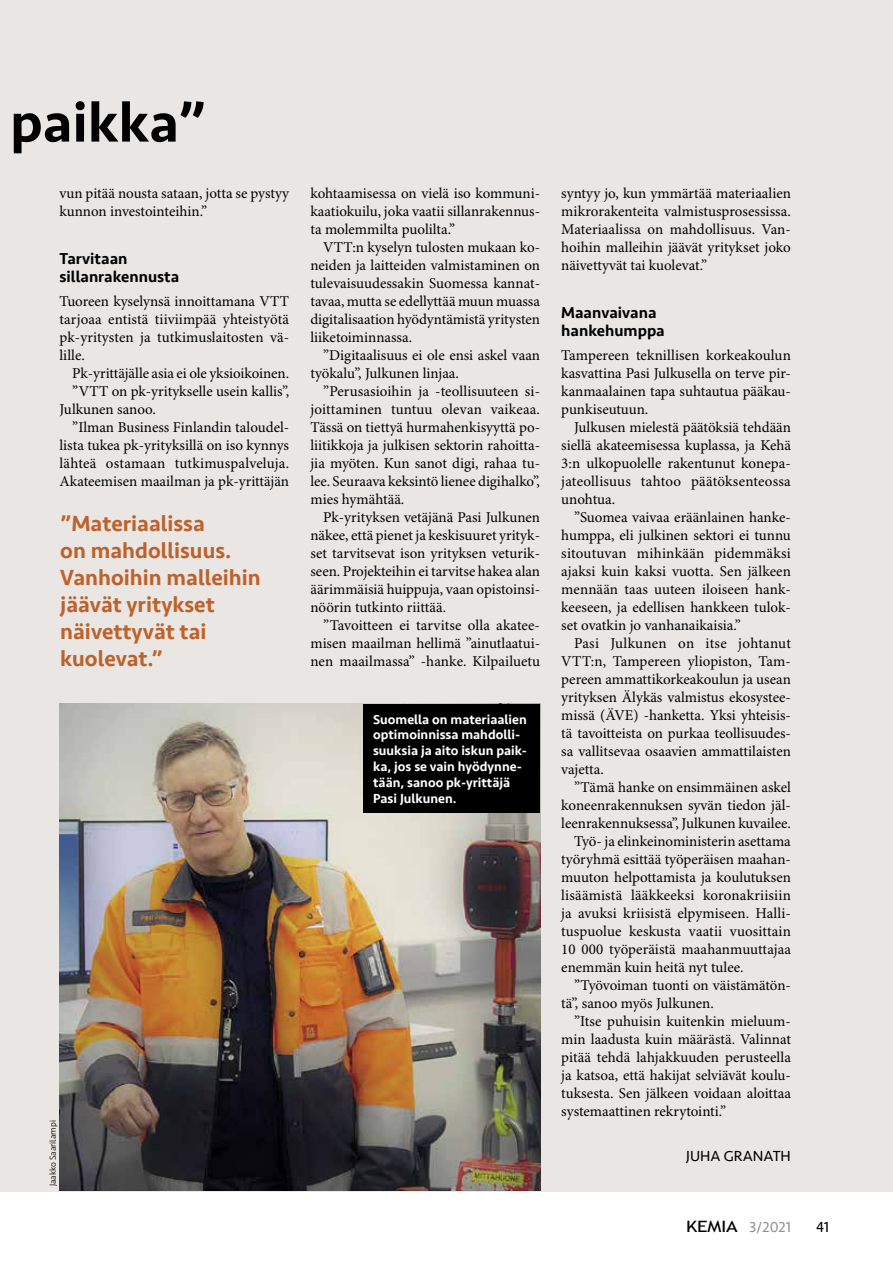
<style>
.page{position:relative;width:893px;height:1263px;background:#fff}
.page>*{position:absolute;margin:0;border:0;box-sizing:border-box;transform-origin:0 0}
.t1{font:500 57px "Seravek";color:#000}
.t2{font:500 22.5px/27px "Seravek";color:#bd622a}
.t3{font:500 16.2px/18.9px "Seravek";color:#000}
.t4{font:15px/18px "Minion Pro";color:#000;text-align:justify}
.t5{font:15px "Seravek";color:#000}
.t6{font:15px "Seravek";color:#939393}
.t7{font:500 13.5px/15.8px "Seravek";color:#fff}
.t8{font:300 9px "Seravek";color:#000}
.s1{font-family:"Trebuchet MS";font-size:15.6px;color:#000}
</style>
<div class="page">
<div style="left:0;top:0;width:893px;height:1192px;background:#e9e6e4"></div>
<img style="left:60px;top:704px;width:480px;height:487px">
<div style="left:364px;top:704px;width:176px;height:108px;background:#000"></div>
<h1 class="t1" style="left:10px;top:87px;width:197px">paikka”</h1>
<p class="t4" style="left:60px;top:185px;width:231px">vun pitää nousta sataan, jotta se pystyy kunnon investointeihin.”</p>
<p class="t3" style="left:60px;top:249px;width:121px">Tarvitaan sillanrakennusta</p>
<p class="t4" style="left:60px;top:293px;width:231px">Tuoreen kyselynsä innoittamana VTT tarjoaa entistä tiiviimpää yhteistyötä pk-yritysten ja tutkimuslaitosten vä&shy;lille.</p>
<p class="t4" style="left:72px;top:365px;width:218px">Pk-yrittäjälle asia ei ole yksioikoinen.</p>
<p class="t4" style="left:72px;top:383px;width:218px">”VTT on pk-yritykselle usein kallis”,</p>
<p class="t4" style="left:60px;top:401px;width:98px">Julkunen sanoo.</p>
<p class="t4" style="left:72px;top:419px;width:218px">”Ilman Business Finlandin taloudel-</p>
<p class="t4" style="left:60px;top:437px;width:231px">lista tukea pk-yrityksillä on iso kynnys</p>
<p class="t4" style="left:60px;top:455px;width:231px">lähteä ostamaan tutkimuspalveluja.</p>
<p class="t4" style="left:60px;top:473px;width:231px">Akateemisen maailman ja pk-yrittäjän</p>
<h2 class="t2" style="left:60px;top:511px;width:202px">”Materiaalissa<br>on mahdollisuus.<br>Vanhoihin malleihin jäävät yritykset näivettyvät tai kuolevat.”</h2>
<p class="t4" style="left:310px;top:185px;width:231px">kohtaamisessa on vielä iso kommuni&shy;kaatiokuilu, joka vaatii sillanrakennus&shy;ta molemmilta puolilta.”</p>
<p class="t4" style="left:310px;top:239px;width:231px;text-indent:13px">VTT:n kyselyn tulosten mukaan ko&shy;neiden ja laitteiden valmistaminen on tulevaisuudessakin Suomessa kannat&shy;tavaa, mutta se edellyttää muun muassa digitalisaation hyödyntämistä yritysten liiketoiminnassa.</p>
<p class="t4" style="left:310px;top:347px;width:231px;text-indent:13px">”Digitaalisuus ei ole ensi askel vaan työkalu”, Julkunen linjaa.</p>
<p class="t4" style="left:310px;top:383px;width:231px;text-indent:13px">”Perusasioihin ja -teollisuuteen si&shy;joittaminen tuntuu olevan vaikeaa.<br>Tässä on tiettyä hurmahenkisyyttä po&shy;liitikkoja ja julkisen sektorin rahoitta&shy;jia myöten. Kun sanot digi, rahaa tu&shy;lee. Seuraava keksintö lienee digihalko”, mies hymähtää.</p>
<p class="t4" style="left:310px;top:509px;width:231px;text-indent:13px">Pk-yrityksen vetäjänä Pasi Julkunen näkee, että pienet ja keskisuuret yrityk&shy;set tarvitsevat ison yrityksen veturik&shy;seen. Projekteihin ei tarvitse hakea alan äärimmäisiä huippuja, vaan opistoinsi&shy;nöörin tutkinto riittää.</p>
<p class="t4" style="left:310px;top:617px;width:231px;text-indent:13px">”Tavoitteen ei tarvitse olla akatee&shy;misen maailman hellimä ”ainutlaatui&shy;nen maailmassa” -hanke. Kilpailuetu</p>
<p class="t7" style="left:373px;top:711px;width:155px">Suomella on materiaalien optimoinnissa mahdolli&shy;suuksia ja aito iskun paik&shy;ka, jos se vain hyödynne&shy;tään, sanoo pk-yrittäjä<br>Pasi Julkunen.</p>
<p class="t8" style="left:48px;top:1186px;width:68px;rotate:-90deg">Jaakko Saarilampi</p>
<p class="t4" style="left:561px;top:185px;width:231px">syntyy jo, kun ymmärtää materiaalien mikrorakenteita valmistusprosessissa.<br>Materiaalissa on mahdollisuus. Van&shy;hoihin malleihin jäävät yritykset joko näivettyvät tai kuolevat.”</p>
<p class="t3" style="left:561px;top:303px;width:105px">Maanvaivana hankehumppa</p>
<p class="t4" style="left:561px;top:347px;width:231px">Tampereen teknillisen korkeakoulun kasvattina Pasi Julkusella on terve pir&shy;kanmaalainen tapa suhtautua pääkau&shy;punkiseutuun.</p>
<p class="t4" style="left:561px;top:419px;width:231px;text-indent:13px">Julkusen mielestä päätöksiä tehdään siellä akateemisessa kuplassa, ja Kehä 3:n ulkopuolelle rakentunut konepa&shy;jateollisuus tahtoo päätöksenteossa unohtua.</p>
<p class="t4" style="left:561px;top:509px;width:231px;text-indent:13px">”Suomea vaivaa eräänlainen hanke&shy;humppa, eli julkinen sektori ei tunnu sitoutuvan mihinkään pidemmäksi ajaksi kuin kaksi vuotta. Sen jälkeen mennään taas uuteen iloiseen hank&shy;keeseen, ja edellisen hankkeen tulok&shy;set ovatkin jo vanhanaikaisia.”</p>
<p class="t4" style="left:561px;top:635px;width:231px;text-indent:13px">Pasi Julkunen on itse johtanut VTT:n, Tampereen yliopiston, Tam&shy;pereen ammattikorkeakoulun ja usean yrityksen Älykäs valmistus ekosystee&shy;missä (ÄVE) -hanketta. Yksi yhteisis&shy;tä tavoitteista on purkaa teollisuudes&shy;sa vallitsevaa osaavien ammattilaisten vajetta.</p>
<p class="t4" style="left:574px;top:779px;width:218px">”Tämä hanke on ensimmäinen askel</p>
<p class="t4" style="left:561px;top:797px;width:231px">koneenrakennuksen syvän tiedon jäl-</p>
<p class="t4" style="left:561px;top:815px;width:231px">leenrakennuksessa”, Julkunen kuvailee.</p>
<p class="t4" style="left:574px;top:833px;width:218px">Työ- ja elinkeinoministerin asettama</p>
<p class="t4" style="left:561px;top:851px;width:231px">työryhmä esittää työperäisen maahan-</p>
<p class="t4" style="left:561px;top:869px;width:231px">muuton helpottamista ja koulutuksen</p>
<p class="t4" style="left:561px;top:887px;width:231px">lisäämistä lääkkeeksi koronakriisiin</p>
<p class="t4" style="left:561px;top:905px;width:231px">ja avuksi kriisistä elpymiseen. Halli-</p>
<p class="t4" style="left:561px;top:923px;width:231px">tuspuolue keskusta vaatii vuosittain</p>
<p class="t4" style="left:561px;top:941px;width:231px">10 000 työperäistä maahanmuuttajaa</p>
<p class="t4" style="left:561px;top:959px;width:184px">enemmän kuin heitä nyt tulee.</p>
<p class="t4" style="left:574px;top:977px;width:218px">”Työvoiman tuonti on väistämätön-</p>
<p class="t4" style="left:561px;top:995px;width:154px">tä”, sanoo myös Julkunen.</p>
<p class="t4" style="left:574px;top:1013px;width:218px">”Itse puhuisin kuitenkin mieluum-</p>
<p class="t4" style="left:561px;top:1031px;width:231px">min laadusta kuin määrästä. Valinnat</p>
<p class="t4" style="left:561px;top:1049px;width:231px">pitää tehdä lahjakkuuden perusteella</p>
<p class="t4" style="left:561px;top:1067px;width:231px">ja katsoa, että hakijat selviävät koulu-</p>
<p class="t4" style="left:561px;top:1085px;width:231px">tuksesta. Sen jälkeen voidaan aloittaa</p>
<p class="t4" style="left:561px;top:1103px;width:166px">systemaattinen rekrytointi.”</p>
<p class="t5" style="left:686px;top:1144px;width:106px">JUHA GRANATH</p>
<p class="t6" style="left:686px;top:1215px;width:106px"><span class="s1">KEMIA</span> 3/2021</p>
<p class="t5" style="left:816px;top:1215px;width:14px">41</p>
</div>
